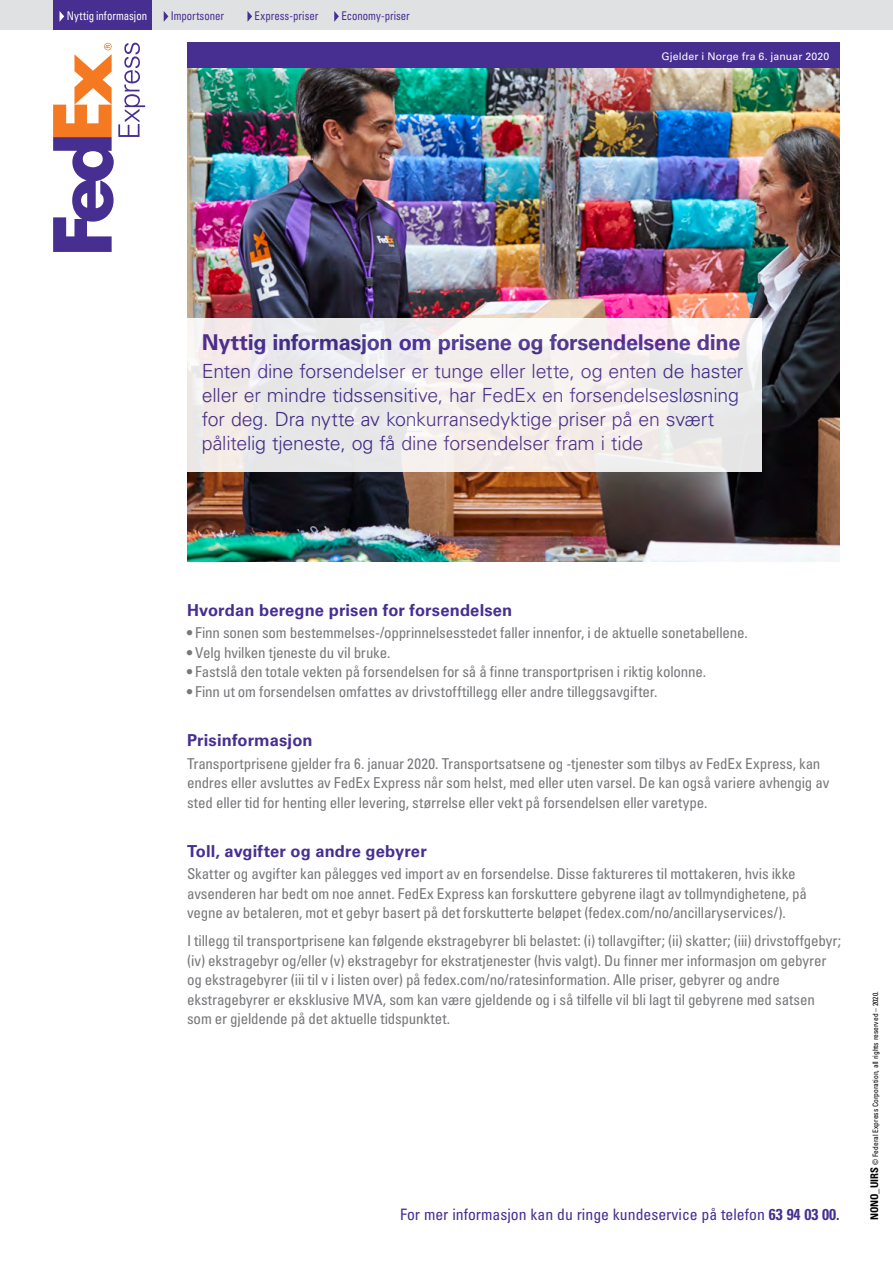
<style>
.page{position:relative;width:893px;height:1263px;background:#fff}
.page>*{position:absolute;margin:0;border:0;box-sizing:border-box;transform-origin:0 0}
.t1{font:700 21.75px "Univers LTCYR 65";letter-spacing:-.015em;color:#472f92}
.t2{font:300 19.5px/24px "Univers LTCYR 45";letter-spacing:-.01em;color:#472f92}
.t3{font:700 16.5px "Univers LTCYR 65";letter-spacing:.01em;color:#472f92}
.t4{font:condensed 15.75px "Univers LTCYR 57";color:#472f92}
.t5{font:condensed 15px/19.5px "Univers LTCYR 57";letter-spacing:-.01em;color:#77787b}
.t6{font:condensed 12px "Univers LTCYR 57";color:#472f92;scale:.9 1}
.t7{font:condensed 12px "Univers LTCYR 57";color:#fff;scale:.9 1}
.t8{font:10.5px "Univers LTCYR 55 Roman";letter-spacing:.01em;color:#fff}
.t9{font:condensed 7.5px "Univers LTCYR 57";color:#000}
.s1{font-family:"Univers LTCYR 67 Bold Cond";font-stretch:normal}
.s2{font-family:"Univers LTCYR 67 Bold Cond";font-stretch:normal;font-size:10.5px}
</style>
<div class="page">
<svg style="left:53px;top:43px;width:92px;height:209px"></svg>
<img style="left:187px;top:68px;width:653px;height:493px">
<div style="left:187px;top:43px;width:653px;height:25px;background:#472f92"></div>
<div style="left:187px;top:319px;width:574px;height:153px;background:linear-gradient(to bottom,#f4f0f1,#ece9e7)"></div>
<div style="left:0;top:0;width:893px;height:30px;background:#e0e1e2"></div>
<svg style="left:164px;top:11px;width:4px;height:11px"></svg>
<svg style="left:247px;top:11px;width:5px;height:11px"></svg>
<svg style="left:334px;top:11px;width:5px;height:11px"></svg>
<div style="left:53px;top:0;width:98px;height:30px;background:#472f92"></div>
<svg style="left:60px;top:11px;width:4px;height:10px"></svg>
<p class="t7" style="left:67px;top:8px;width:91px">Nyttig informasjon</p>
<p class="t6" style="left:171px;top:8px;width:61px">Importsoner</p>
<p class="t6" style="left:255px;top:8px;width:72px">Express-priser</p>
<p class="t6" style="left:341px;top:8px;width:78px">Economy-priser</p>
<p class="t8" style="left:662px;top:49px;width:169px">Gjelder i Norge fra 6. januar 2020</p>
<h1 class="t1" style="left:202px;top:327px;width:540px">Nyttig informasjon om prisene og forsendelsene dine</h1>
<p class="t2" style="left:202px;top:358px;width:543px">Enten dine forsendelser er tunge eller lette, og enten de haster eller er mindre tidssensitive, har FedEx en forsendelsesløsning for deg. Dra nytte av konkurransedyktige priser på en svært pålitelig tjeneste, og få dine forsendelser fram i tide</p>
<p class="t3" style="left:187px;top:598px;width:327px">Hvordan beregne prisen for forsendelsen</p>
<p class="t5" style="left:187px;top:623px;width:562px">• Finn sonen som bestemmelses-/opprinnelsesstedet faller innenfor, i de aktuelle sonetabellene.</p>
<p class="t5" style="left:187px;top:642px;width:205px">• Velg hvilken tjeneste du vil bruke.</p>
<p class="t5" style="left:187px;top:662px;width:521px">• Fastslå den totale vekten på forsendelsen for så å finne transportprisen i riktig kolonne.</p>
<p class="t5" style="left:187px;top:681px;width:472px">• Finn ut om forsendelsen omfattes av drivstofftillegg eller andre tilleggsavgifter.</p>
<p class="t3" style="left:187px;top:729px;width:127px">Prisinformasjon</p>
<p class="t5" style="left:187px;top:753px;width:644px">Transportprisene gjelder fra 6. januar 2020. Transportsatsene og -tjenester som tilbys av FedEx Express, kan endres eller avsluttes av FedEx Express når som helst, med eller uten varsel. De kan også variere avhengig av sted eller tid for henting eller levering, størrelse eller vekt på forsendelsen eller varetype.</p>
<p class="t3" style="left:187px;top:839px;width:241px">Toll, avgifter og andre gebyrer</p>
<p class="t5" style="left:187px;top:864px;width:621px">Skatter og avgifter kan pålegges ved import av en forsendelse. Disse faktureres til mottakeren, hvis ikke avsenderen har bedt om noe annet. FedEx Express kan forskuttere gebyrene ilagt av tollmyndighetene, på vegne av betaleren, mot et gebyr basert på det forskutterte beløpet (fedex.com/no/ancillaryservices/).</p>
<p class="t5" style="left:187px;top:931px;width:655px">I tillegg til transportprisene kan følgende ekstragebyrer bli belastet: (i) tollavgifter; (ii) skatter; (iii) drivstoffgebyr; (iv) ekstragebyr og/eller (v) ekstragebyr for ekstratjenester (hvis valgt). Du finner mer informasjon om gebyrer og ekstragebyrer (iii til v i listen over) på fedex.com/no/ratesinformation. Alle priser, gebyrer og andre ekstragebyrer er eksklusive MVA, som kan være gjeldende og i så tilfelle vil bli lagt til gebyrene med satsen som er gjeldende på det aktuelle tidspunktet.</p>
<p class="t4" style="left:400px;top:1205px;width:441px">For mer informasjon kan du ringe kundeservice på telefon <span class="s1">63 94 03 00.</span></p>
<p class="t9" style="left:871px;top:1220px;width:231px;rotate:-90deg"><span class="s2">NONO_UIRS</span> © Federal Express Corporation, all rights reserved – 2020.</p>
</div>
